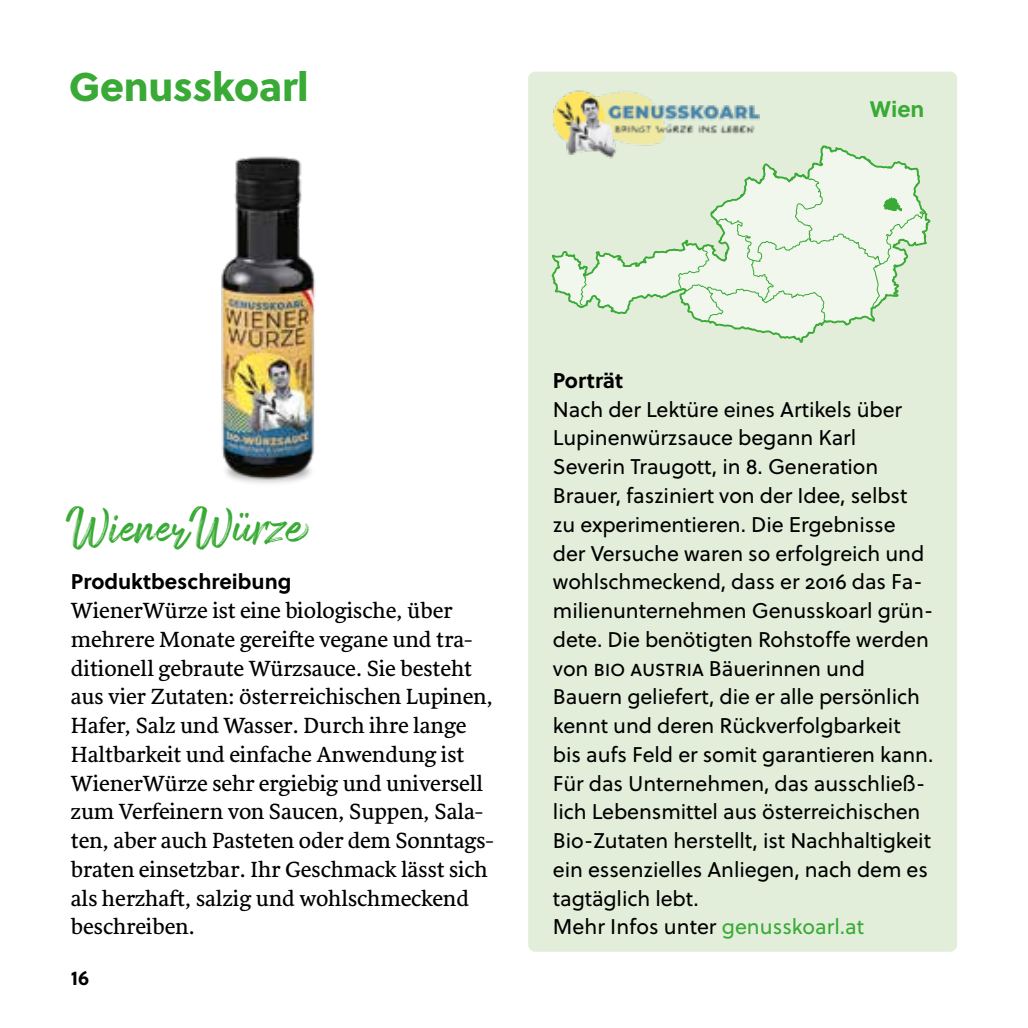
<style>
.page{position:relative;width:1028px;height:1028px;background:#fff}
.page>*{position:absolute;margin:0;border:0;box-sizing:border-box;transform-origin:0 0}
.t1{font:45px "Arsilon";color:#39aa35}
.t2{font:40px "Soleil Xb";letter-spacing:-.005em;color:#39aa35}
.t3{font:22.5px/28.8px "Sirba";color:#000}
.t4{font:700 22.5px "Soleil";color:#39aa35}
.t5{font:21.25px/28.8px "Soleil";letter-spacing:-.005em;color:#000}
.t6{font:700 21.25px "Soleil";color:#000}
.t7{font:700 20px "Soleil";color:#000}
.s1{color:#39aa35}
</style>
<div class="page">
<img style="left:221px;top:156px;width:95px;height:328px">
<div style="left:528px;top:72px;width:429px;height:879px;background:#e2eeda;border-radius:7px"></div>
<svg style="left:551px;top:145px;width:379px;height:198px"></svg>
<img style="left:553px;top:90px;width:206px;height:69px">
<h2 class="t2" style="left:69px;top:60px;width:241px">Genusskoarl</h2>
<p class="t4" style="left:869px;top:95px;width:56px">Wien</p>
<h1 class="t1" style="left:66px;top:499px;width:247px">WienerWürze</h1>
<p class="t6" style="left:71px;top:568px;width:222px">Produktbeschreibung</p>
<p class="t3" style="left:71px;top:597px;width:424px">WienerWürze ist eine biologische, über mehrere Monate gereifte vegane und tra&shy;ditionell gebraute Würzsauce. Sie besteht aus vier Zutaten: österreichischen Lupinen, Hafer, Salz und Wasser. Durch ihre lange Haltbarkeit und einfache Anwendung ist WienerWürze sehr ergiebig und universell zum Verfeinern von Saucen, Suppen, Sala&shy;ten, aber auch Pasteten oder dem Sonntags&shy;braten einsetzbar. Ihr Geschmack lässt sich als herzhaft, salzig und wohlschmeckend beschreiben.</p>
<p class="t7" style="left:71px;top:965px;width:20px">16</p>
<p class="t6" style="left:553px;top:366px;width:72px">Porträt</p>
<p class="t5" style="left:553px;top:395px;width:382px">Nach der Lektüre eines Artikels über Lupinenwürzsauce begann Karl Severin Traugott, in 8. Generation Brauer, fasziniert von der Idee, selbst zu experimentieren. Die Ergebnisse<br>der Versuche waren so erfolgreich und wohlschmeckend, dass er 2016 das Fa&shy;milienunternehmen Genusskoarl grün&shy;dete. Die benötigten Rohstoffe werden von BIO AUSTRIA Bäuerinnen und Bauern geliefert, die er alle persönlich kennt und deren Rückverfolgbarkeit bis aufs Feld er somit garantieren kann.<br>Für das Unternehmen, das ausschließ&shy;lich Lebensmittel aus österreichischen Bio-Zutaten herstellt, ist Nachhaltigkeit ein essenzielles Anliegen, nach dem es tagtäglich lebt.<br>Mehr Infos unter <span class="s1">genusskoarl.at</span></p>
</div>
